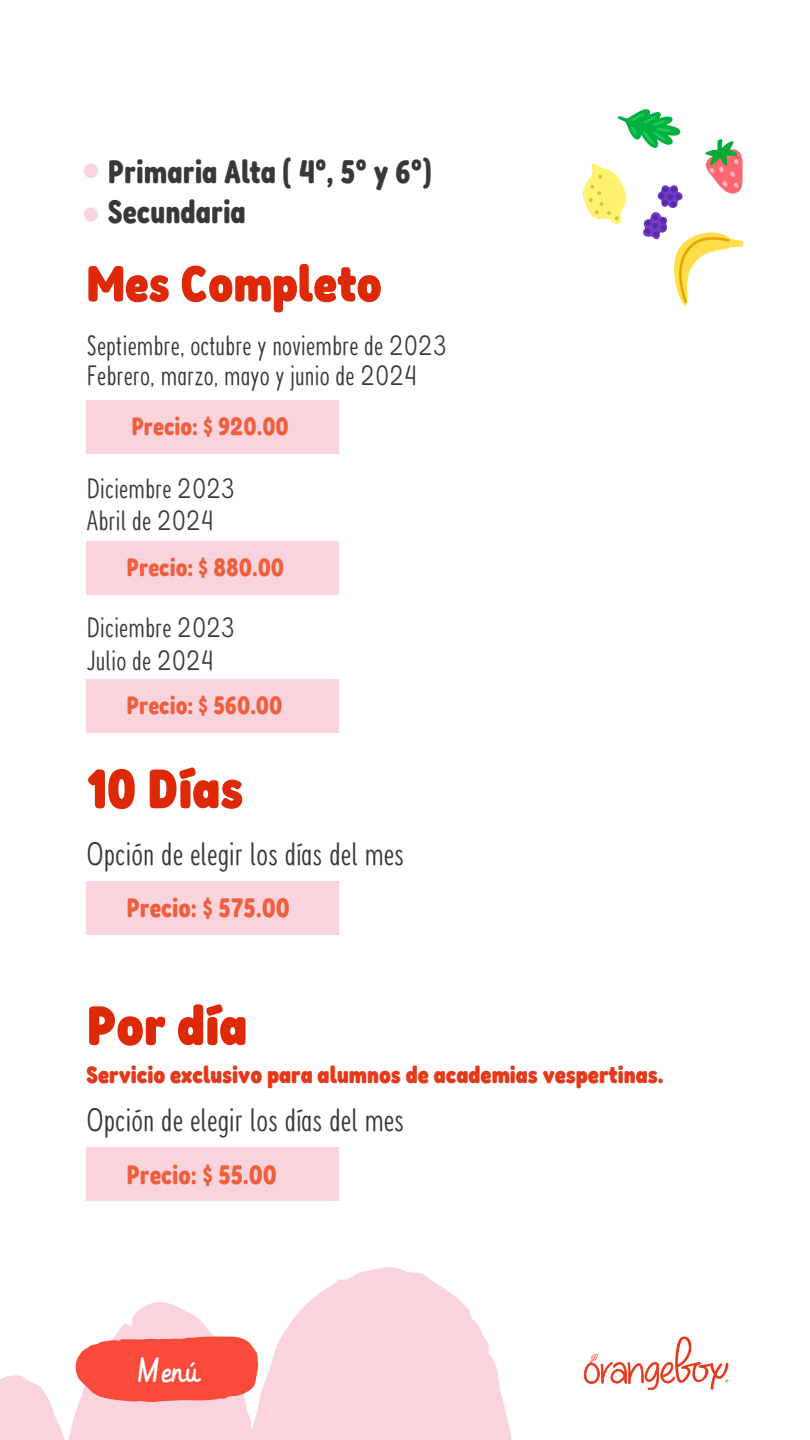
<style>
.page{position:relative;width:810px;height:1440px;background:#fff}
.page>*{position:absolute;margin:0;border:0;box-sizing:border-box;transform-origin:0 0}
.t1{font:700 55.5px "Fredoka Condensed";color:#de2908}
.t2{font:700 51px "Fredoka Condensed";color:#de2908}
.t3{font:300 33px "Fredoka Condensed";color:#383838}
.t4{font:600 33px "Fredoka Condensed";color:#383838}
.t5{font:33px "Vibur";color:#fff}
.t6{font:300 28.5px "Fredoka Condensed";color:#383838}
.t7{font:600 27px "Fredoka Condensed";color:#f05e3d}
.t8{font:600 25.5px "Fredoka Condensed";color:#f05e3d}
.t9{font:700 24px "Fredoka Condensed";color:#e6381a}
</style>
<div class="page">
<svg style="left:584px;top:1336px;width:144px;height:54px"></svg>
<div style="left:84px;top:164px;width:14px;height:14px;background:#fad4dd;border-radius:50%"></div>
<div style="left:84px;top:207px;width:14px;height:15px;background:#fad4dd;border-radius:50%"></div>
<div style="left:87px;top:881px;width:252px;height:53px;background:#fad4dd"></div>
<div style="left:87px;top:1147px;width:252px;height:54px;background:#fad4dd"></div>
<svg style="left:0;top:1267px;width:512px;height:173px;fill:#fad4dd"></svg>
<svg style="left:582px;top:109px;width:162px;height:197px"></svg>
<svg style="left:75px;top:1336px;width:184px;height:66px"></svg>
<div style="left:87px;top:400px;width:252px;height:54px;background:#fad4dd"></div>
<div style="left:87px;top:541px;width:252px;height:54px;background:#fad4dd"></div>
<div style="left:87px;top:679px;width:252px;height:54px;background:#fad4dd"></div>
<p class="t4" style="left:108px;top:151px;width:325px">Primaria Alta ( 4°, 5° y 6°)</p>
<p class="t4" style="left:108px;top:191px;width:139px">Secundaria</p>
<p class="t2" style="left:87px;top:251px;width:297px">Mes Completo</p>
<p class="t6" style="left:87px;top:329px;width:361px">Septiembre, octubre y noviembre de 2023</p>
<p class="t6" style="left:87px;top:359px;width:332px">Febrero, marzo, mayo y junio de 2024</p>
<p class="t8" style="left:131px;top:411px;width:159px">Precio: $ 920.00</p>
<p class="t6" style="left:87px;top:472px;width:150px">Diciembre 2023</p>
<p class="t6" style="left:87px;top:504px;width:128px">Abril de 2024</p>
<p class="t8" style="left:127px;top:551px;width:159px">Precio: $ 880.00</p>
<p class="t6" style="left:87px;top:611px;width:150px">Diciembre 2023</p>
<p class="t6" style="left:87px;top:643px;width:128px">Julio de 2024</p>
<p class="t8" style="left:127px;top:689px;width:158px">Precio: $ 560.00</p>
<p class="t1" style="left:87px;top:753px;width:158px">10 Días</p>
<p class="t3" style="left:87px;top:834px;width:319px">Opción de elegir los días del mes</p>
<p class="t7" style="left:127px;top:891px;width:165px">Precio: $ 575.00</p>
<p class="t1" style="left:87px;top:990px;width:162px">Por día</p>
<p class="t9" style="left:87px;top:1059px;width:578px">Servicio exclusivo para alumnos de academias vespertinas.</p>
<p class="t3" style="left:87px;top:1100px;width:319px">Opción de elegir los días del mes</p>
<p class="t7" style="left:127px;top:1157px;width:152px">Precio: $ 55.00</p>
<p class="t5" style="left:137px;top:1351px;width:61px">Menú</p>
</div>
